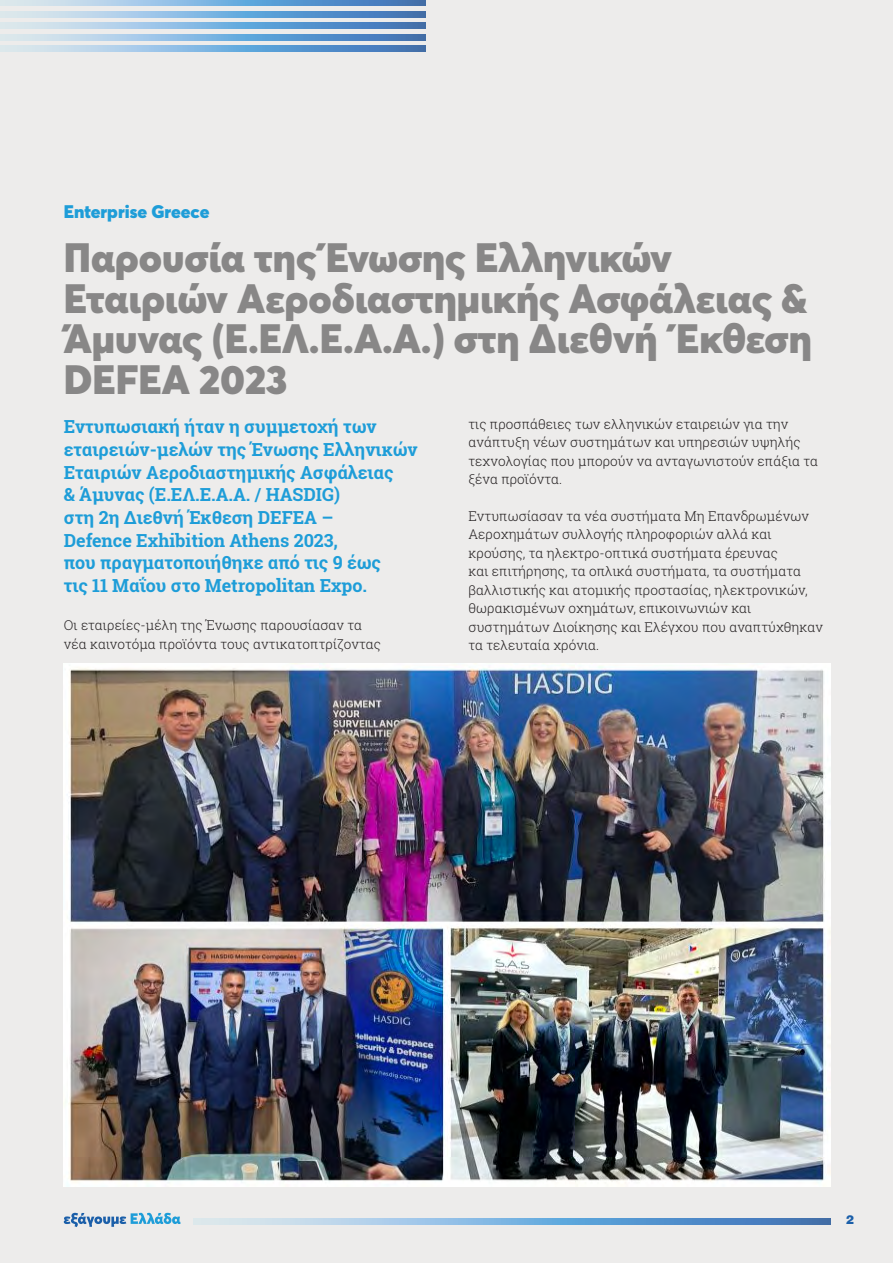
<style>
.page{position:relative;width:893px;height:1263px;background:#edeceb}
.page>*{position:absolute;margin:0;border:0;box-sizing:border-box;transform-origin:0 0}
.t1{font:900 40.5px/40.5px "Averta";color:#888787}
.t2{font:700 18px/22.6px "Roboto Slab";letter-spacing:-.005em;color:#1e9dd8}
.t3{font:900 18px "Averta";color:#1e9dd8}
.t4{font:300 13.5px/18.5px "Roboto Slab";letter-spacing:.005em;color:#231f20}
.t5{font:900 12px "UB Helvetica";color:#1b5fa9}
</style>
<div class="page">
<svg style="left:0;top:0;width:426px;height:6px;background:#83b0d9"></svg>
<svg style="left:0;top:23px;width:426px;height:6px;background:#83b0d9"></svg>
<svg style="left:0;top:46px;width:426px;height:5px;background:#83b0d9"></svg>
<svg style="left:0;top:11px;width:426px;height:6px;background:#83b0d9"></svg>
<svg style="left:0;top:34px;width:426px;height:6px;background:#83b0d9"></svg>
<svg style="left:64px;top:1213px;width:117px;height:14px"></svg>
<svg style="left:194px;top:1219px;width:637px;height:5px;background:#83b0d9"></svg>
<img style="left:64px;top:663px;width:767px;height:523px">
<h2 class="t3" style="left:64px;top:200px;width:147px">Enterprise Greece</h2>
<h1 class="t1" style="left:64px;top:237px;width:749px">Παρουσία της Ένωσης Ελληνικών<br>Εταιριών Αεροδιαστημικής Ασφάλειας &amp;<br>Άμυνας (Ε.ΕΛ.Ε.Α.Α.) στη Διεθνή Έκθεση<br>DEFEA 2023</h1>
<p class="t2" style="left:64px;top:415px;width:356px">Εντυπωσιακή ήταν η συμμετοχή των εταιρειών-μελών της Ένωσης Ελληνικών Εταιριών Αεροδιαστημικής Ασφάλειας<br>&amp; Άμυνας (Ε.ΕΛ.Ε.Α.Α. / HASDIG)<br>στη 2η Διεθνή Έκθεση DEFEA –<br>Defence Exhibition Athens 2023,<br>που πραγματοποιήθηκε από τις 9 έως<br>τις 11 Μαΐου στο Metropolitan Expo.</p>
<p class="t4" style="left:64px;top:615px;width:319px;line-height:19px">Οι εταιρείες-μέλη της Ένωσης παρουσίασαν τα νέα καινοτόμα προϊόντα τους αντικατοπτρίζοντας</p>
<p class="t4" style="left:468px;top:414px;width:351px">τις προσπάθειες των ελληνικών εταιρειών για την ανάπτυξη νέων συστημάτων και υπηρεσιών υψηλής τεχνολογίας που μπορούν να ανταγωνιστούν επάξια τα ξένα προϊόντα.</p>
<p class="t4" style="left:468px;top:506px;width:356px">Εντυπωσίασαν τα νέα συστήματα Μη Επανδρωμένων Αεροχημάτων συλλογής πληροφοριών αλλά και κρούσης, τα ηλεκτρο-οπτικά συστήματα έρευνας<br>και επιτήρησης, τα οπλικά συστήματα, τα συστήματα βαλλιστικής και ατομικής προστασίας, ηλεκτρονικών, θωρακισμένων οχημάτων, επικοινωνιών και συστημάτων Διοίκησης και Ελέγχου που αναπτύχθηκαν τα τελευταία χρόνια.</p>
<p class="t5" style="left:846px;top:1212px;width:10px">2</p>
</div>
